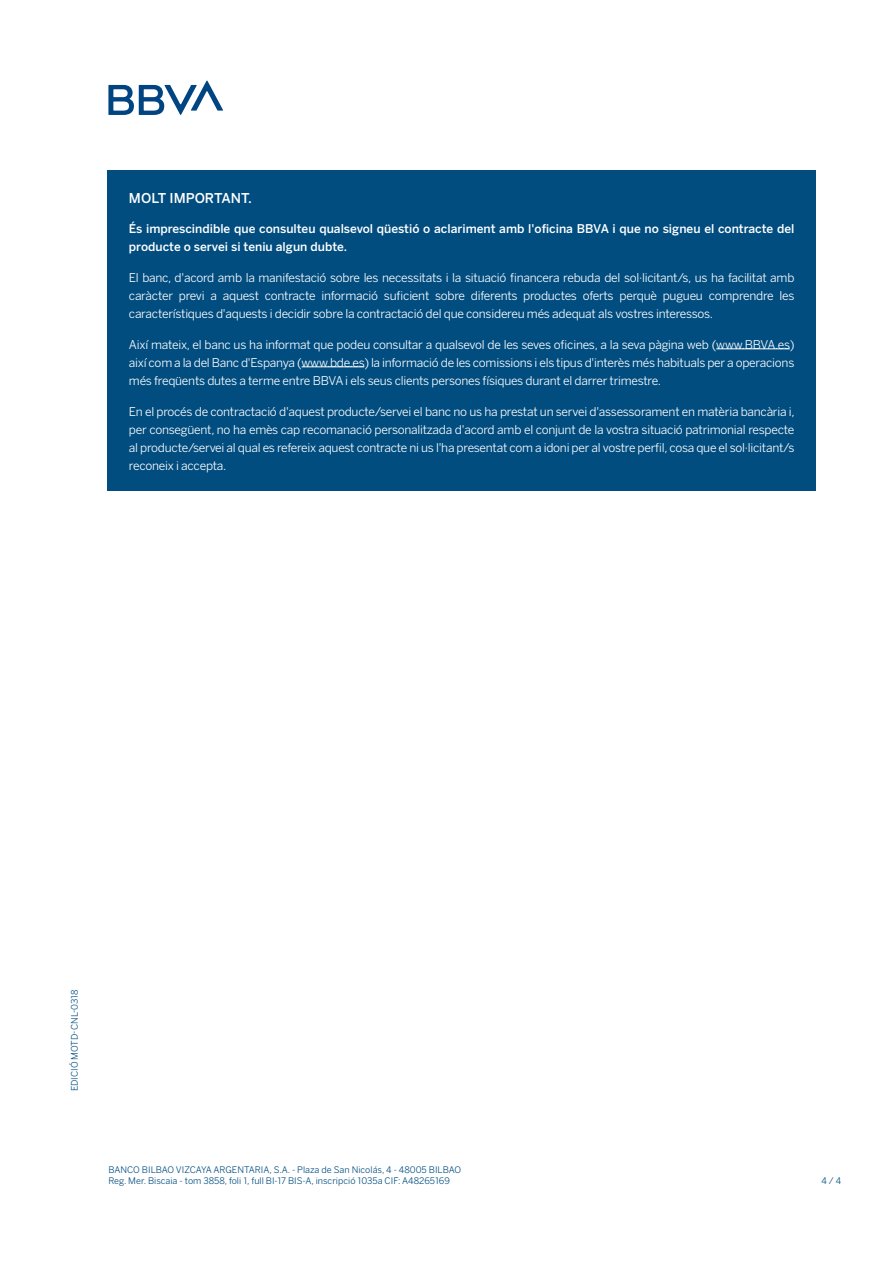
<style>
.page{position:relative;width:893px;height:1263px;background:#fff}
.page>*{position:absolute;margin:0;border:0;box-sizing:border-box;transform-origin:0 0}
.t1{font:500 13.5px "Benton Sans BBVA";color:#fff}
.t2{font:12px/18px "Benton Sans BBVA";letter-spacing:-.02em;color:#fff;text-align:justify}
.t3{font:500 12px/18px "Benton Sans BBVA";color:#fff}
.t4{font:9px/10.8px "Benton Sans BBVA";color:#014d80}
</style>
<div class="page">
<svg style="left:108px;top:80px;width:115px;height:35px"></svg>
<div style="left:108px;top:171px;width:708px;height:320px;background:#014d80"></div>
<hr style="left:716px;top:349px;width:74px;height:1px;background:#fff">
<hr style="left:302px;top:367px;width:62px;height:1px;background:#fff">
<p class="t1" style="left:129px;top:189px;width:124px">MOLT IMPORTANT.</p>
<p class="t3" style="left:129px;top:220px;width:667px">És imprescindible que consulteu qualsevol qüestió o aclariment amb l'oficina BBVA i que no signeu el contracte del producte o servei si teniu algun dubte.</p>
<p class="t2" style="left:129px;top:269px;width:667px">El banc, d'acord amb la manifestació sobre les necessitats i la situació financera rebuda del sol·licitant/s, us ha facilitat amb caràcter previ a aquest contracte informació suficient sobre diferents productes oferts perquè pugueu comprendre les característiques d'aquests i decidir sobre la contractació del que considereu més adequat als vostres interessos.</p>
<p class="t2" style="left:129px;top:335px;width:667px">Així mateix, el banc us ha informat que podeu consultar a qualsevol de les seves oficines, a la seva pàgina web (www.BBVA.es) així com a la del Banc d'Espanya (www.bde.es) la informació de les comissions i els tipus d'interès més habituals per a operacions més freqüents dutes a terme entre BBVA i els seus clients persones físiques durant el darrer trimestre.</p>
<p class="t2" style="left:129px;top:402px;width:667px">En el procés de contractació d'aquest producte/servei el banc no us ha prestat un servei d'assessorament en matèria bancària i, per consegüent, no ha emès cap recomanació personalitzada d'acord amb el conjunt de la vostra situació patrimonial respecte al producte/servei al qual es refereix aquest contracte ni us l'ha presentat com a idoni per al vostre perfil, cosa que el sol·licitant/s reconeix i accepta.</p>
<p class="t4" style="left:69px;top:1091px;width:104px;rotate:-90deg">EDICIÓ MOTD-CNL-0318</p>
<p class="t4" style="left:108px;top:1164px;width:354px">BANCO BILBAO VIZCAYA ARGENTARIA, S.A. - Plaza de San Nicolás, 4 - 48005 BILBAO<br>Reg. Mer. Biscaia - tom 3858, foli 1, full BI-17 BIS-A, inscripció 1035a CIF: A48265169</p>
<p class="t4" style="left:821px;top:1175px;width:21px">4 / 4</p>
</div>
